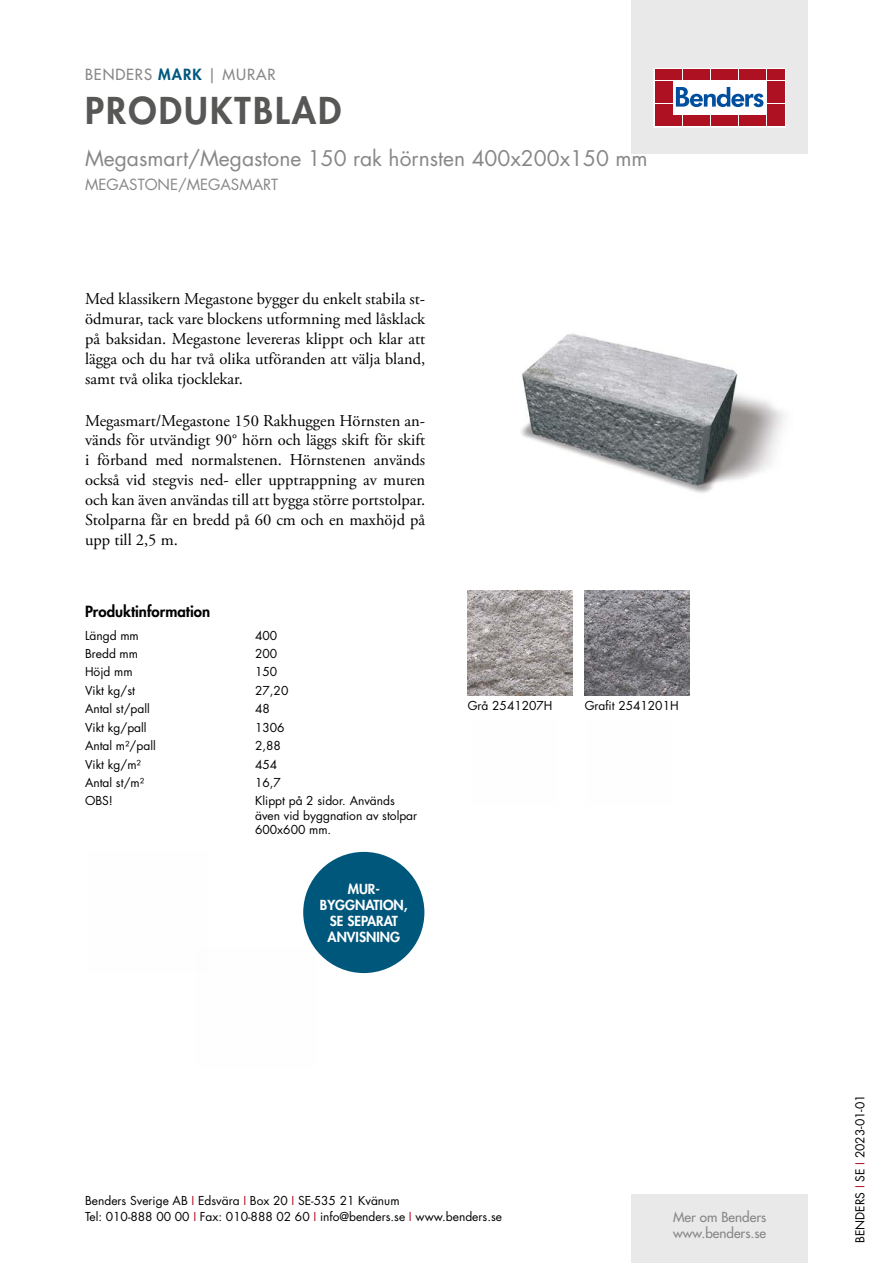
<style>
.page{position:relative;width:893px;height:1263px;background:#fff}
.page>*{position:absolute;margin:0;border:0;box-sizing:border-box;transform-origin:0 0}
.t1{font:800 36px "Futura Std";letter-spacing:.06em;color:#575756}
.t2{font:21px "Futura Std";color:#878787}
.t3{font:16.5px/19.8px "Adobe Garamond Pro";color:#000;text-align:justify}
.t4{font:15px "Futura Std";color:#878787}
.t5{font:800 15px "Futura Std";color:#000}
.t6{font:500 15px "Futura Std";letter-spacing:.06em;color:#878787}
.t7{font:800 13.5px/16.2px "Futura Std";color:#fff;text-align:center}
.t8{font:500 13.5px/16.2px "Futura Std";color:#878787}
.t9{font:12px/14.4px "Futura Std";color:#000}
.s1{font-weight:800;color:#00577c}
.s2{color:#ae1122}
</style>
<div class="page">
<div style="left:631px;top:0;width:177px;height:153px;background:#e9e9e9"></div>
<div style="left:631px;top:1195px;width:177px;height:68px;background:#e9e9e9"></div>
<svg style="left:656px;top:70px;width:128px;height:55px;fill:#fff"></svg>
<div style="left:654px;top:68px;width:132px;height:59px;border:1px solid #fff"></div>
<div style="left:655px;top:70px;width:8px;height:10px;background:#ae1122"></div>
<div style="left:664px;top:70px;width:8px;height:10px;background:#ae1122"></div>
<div style="left:655px;top:81px;width:8px;height:10px;background:#ae1122"></div>
<div style="left:664px;top:81px;width:8px;height:10px;background:#ae1122"></div>
<div style="left:655px;top:93px;width:8px;height:10px;background:#ae1122"></div>
<div style="left:664px;top:93px;width:8px;height:10px;background:#ae1122"></div>
<div style="left:655px;top:104px;width:8px;height:11px;background:#ae1122"></div>
<div style="left:664px;top:104px;width:8px;height:11px;background:#ae1122"></div>
<div style="left:655px;top:116px;width:8px;height:10px;background:#ae1122"></div>
<div style="left:664px;top:116px;width:8px;height:10px;background:#ae1122"></div>
<div style="left:674px;top:70px;width:8px;height:10px;background:#ae1122"></div>
<div style="left:683px;top:70px;width:8px;height:10px;background:#ae1122"></div>
<div style="left:692px;top:70px;width:8px;height:10px;background:#ae1122"></div>
<div style="left:702px;top:70px;width:8px;height:10px;background:#ae1122"></div>
<div style="left:711px;top:70px;width:8px;height:10px;background:#ae1122"></div>
<div style="left:720px;top:70px;width:8px;height:10px;background:#ae1122"></div>
<div style="left:730px;top:70px;width:8px;height:10px;background:#ae1122"></div>
<div style="left:739px;top:70px;width:8px;height:10px;background:#ae1122"></div>
<div style="left:748px;top:70px;width:8px;height:10px;background:#ae1122"></div>
<div style="left:758px;top:70px;width:8px;height:10px;background:#ae1122"></div>
<div style="left:674px;top:116px;width:8px;height:10px;background:#ae1122"></div>
<div style="left:683px;top:116px;width:8px;height:10px;background:#ae1122"></div>
<div style="left:692px;top:116px;width:8px;height:10px;background:#ae1122"></div>
<div style="left:702px;top:116px;width:8px;height:10px;background:#ae1122"></div>
<div style="left:711px;top:116px;width:8px;height:10px;background:#ae1122"></div>
<div style="left:720px;top:116px;width:8px;height:10px;background:#ae1122"></div>
<div style="left:730px;top:116px;width:8px;height:10px;background:#ae1122"></div>
<div style="left:739px;top:116px;width:8px;height:10px;background:#ae1122"></div>
<div style="left:748px;top:116px;width:8px;height:10px;background:#ae1122"></div>
<div style="left:758px;top:116px;width:8px;height:10px;background:#ae1122"></div>
<div style="left:767px;top:70px;width:8px;height:10px;background:#ae1122"></div>
<div style="left:776px;top:70px;width:8px;height:10px;background:#ae1122"></div>
<div style="left:767px;top:81px;width:8px;height:10px;background:#ae1122"></div>
<div style="left:776px;top:81px;width:8px;height:10px;background:#ae1122"></div>
<div style="left:767px;top:93px;width:8px;height:10px;background:#ae1122"></div>
<div style="left:776px;top:93px;width:8px;height:10px;background:#ae1122"></div>
<div style="left:767px;top:104px;width:8px;height:11px;background:#ae1122"></div>
<div style="left:776px;top:104px;width:8px;height:11px;background:#ae1122"></div>
<div style="left:767px;top:116px;width:8px;height:10px;background:#ae1122"></div>
<div style="left:776px;top:116px;width:8px;height:10px;background:#ae1122"></div>
<svg style="left:676px;top:87px;width:87px;height:20px"></svg>
<div style="left:303px;top:852px;width:121px;height:121px;background:#00577c;border-radius:50%"></div>
<img style="left:521px;top:333px;width:264px;height:161px">
<img style="left:468px;top:590px;width:105px;height:105px">
<img style="left:585px;top:590px;width:105px;height:105px">
<p class="t6" style="left:85px;top:65px;width:192px">BENDERS <span class="s1">MARK</span> | MURAR</p>
<h1 class="t1" style="left:85px;top:87px;width:258px">PRODUKTBLAD</h1>
<p class="t2" style="left:85px;top:144px;width:564px">Megasmart/Megastone 150 rak hörnsten 400x200x150 mm</p>
<p class="t4" style="left:85px;top:175px;width:195px">MEGASTONE/MEGASMART</p>
<p class="t3" style="left:85px;top:290px;width:342px">Med klassikern Megastone bygger du enkelt stabila st&shy;ödmurar, tack vare blockens utformning med låsklack på baksidan. Megastone levereras klippt och klar att lägga och du har två olika utföranden att välja bland, samt två olika tjocklekar.</p>
<p class="t3" style="left:85px;top:411px;width:342px">Megasmart/Megastone 150 Rakhuggen Hörnsten an&shy;vänds för utvändigt 90° hörn och läggs skift för skift i förband med normalstenen. Hörnstenen används också vid stegvis ned- eller upptrappning av muren och kan även användas till att bygga större portstolpar.<br>Stolparna får en bredd på 60 cm och en maxhöjd på upp till 2,5 m.</p>
<p class="t5" style="left:85px;top:602px;width:127px">Produktinformation</p>
<p class="t9" style="left:85px;top:628px;width:55px">Längd mm</p>
<p class="t9" style="left:255px;top:628px;width:24px">400</p>
<p class="t9" style="left:85px;top:647px;width:55px">Bredd mm</p>
<p class="t9" style="left:255px;top:647px;width:24px">200</p>
<p class="t9" style="left:85px;top:665px;width:49px">Höjd mm</p>
<p class="t9" style="left:255px;top:665px;width:24px">150</p>
<p class="t9" style="left:85px;top:683px;width:51px">Vikt kg/st</p>
<p class="t9" style="left:255px;top:683px;width:35px">27,20</p>
<p class="t9" style="left:85px;top:702px;width:66px">Antal st/pall</p>
<p class="t9" style="left:255px;top:702px;width:16px">48</p>
<p class="t9" style="left:85px;top:720px;width:63px">Vikt kg/pall</p>
<p class="t9" style="left:255px;top:720px;width:31px">1306</p>
<p class="t9" style="left:85px;top:739px;width:72px">Antal m²/pall</p>
<p class="t9" style="left:255px;top:739px;width:27px">2,88</p>
<p class="t9" style="left:85px;top:757px;width:57px">Vikt kg/m²</p>
<p class="t9" style="left:255px;top:757px;width:24px">454</p>
<p class="t9" style="left:85px;top:775px;width:61px">Antal st/m²</p>
<p class="t9" style="left:255px;top:775px;width:27px">16,7</p>
<p class="t9" style="left:85px;top:794px;width:29px">OBS!</p>
<p class="t9" style="left:255px;top:794px;width:164px">Klippt på 2 sidor. Används även vid byggnation av stolpar<br>600x600 mm.</p>
<p class="t7" style="left:320px;top:880px;width:89px">MUR-<br>BYGGNATION,<br>SE SEPARAT<br>ANVISNING</p>
<p class="t9" style="left:468px;top:698px;width:86px">Grå 2541207H</p>
<p class="t9" style="left:585px;top:698px;width:95px">Grafit 2541201H</p>
<p class="t9" style="left:85px;top:1192px;width:418px;line-height:16.5px">Benders Sverige AB <span class="s2">I</span> Edsvära <span class="s2">I</span> Box 20 <span class="s2">I</span> SE-535 21 Kvänum<br>Tel: 010-888 00 00 <span class="s2">I</span> Fax: 010-888 02 60 <span class="s2">I</span> info@benders.se <span class="s2">I</span> www.benders.se</p>
<p class="t8" style="left:673px;top:1209px;width:95px">Mer om Benders www.benders.se</p>
<p class="t9" style="left:853px;top:1243px;width:150px;rotate:-90deg">BENDERS <span class="s2">I</span> SE <span class="s2">I</span> 2023-01-01</p>
</div>
